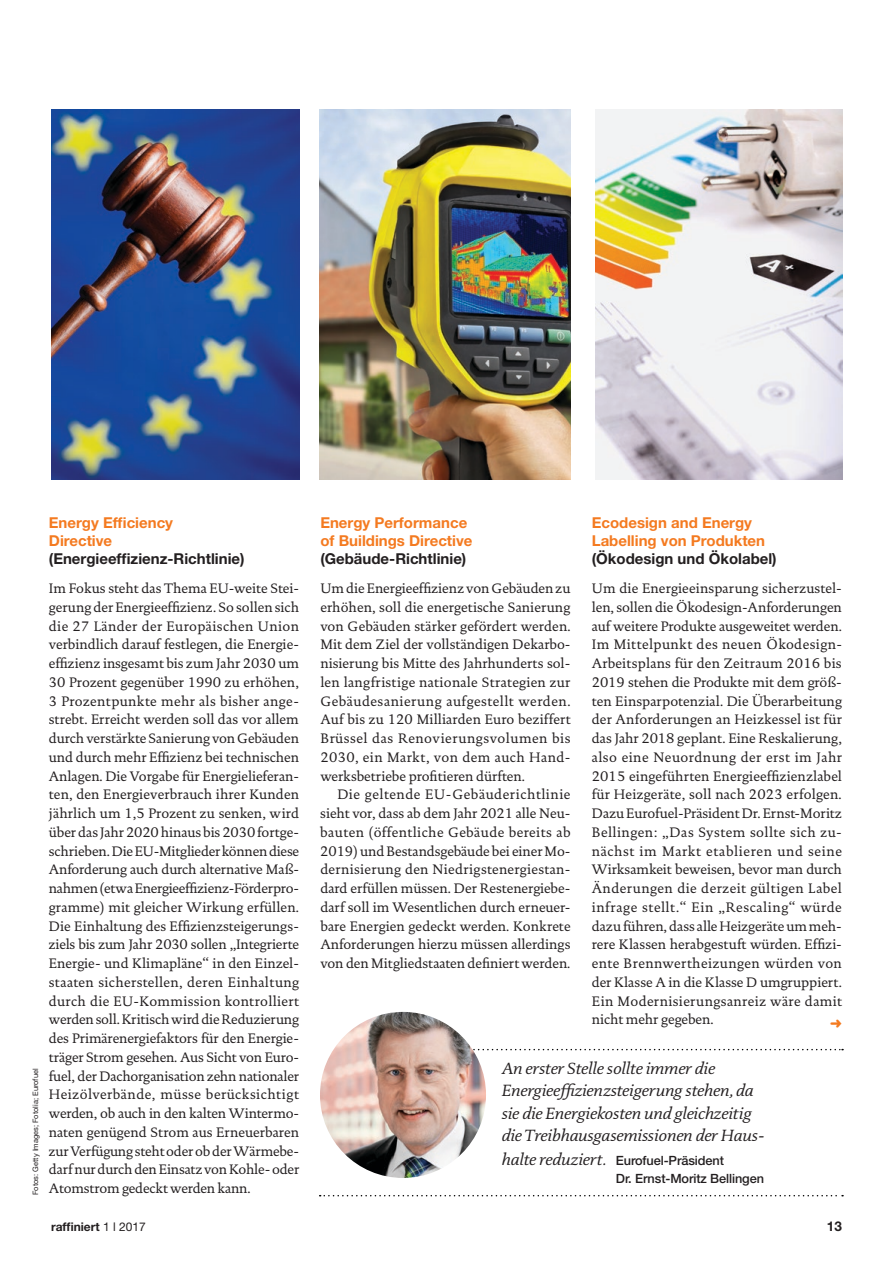
<style>
.page{position:relative;width:893px;height:1263px;background:#fff}
.page>*{position:absolute;margin:0;border:0;box-sizing:border-box;transform-origin:0 0}
.t1{font:italic 16.5px/22.5px "DTL Documenta TOT";letter-spacing:-.01em;color:#231f20}
.t2{font:700 15px/18px "Helvetica Neue LT Std";color:#f47a20}
.t3{font:700 15px "Helvetica Neue LT Std";color:#231f20}
.t4{font:13.95px/18.8px "DTL Documenta TOT";letter-spacing:-.005em;color:#231f20;text-align:justify}
.t5{font:700 13.5px "Helvetica Neue LT Std";color:#231f20}
.t6{font:500 12.75px/18px "Helvetica Neue LT Std";letter-spacing:-.01em;color:#231f20}
.t7{font:700 12px "Helvetica Neue LT Std";color:#231f20}
.t8{font:7.5px "Helvetica Neue LT Std";color:#231f20}
.s1{font-family:"DTL Documenta TOT";font-weight:400;font-style:italic;font-size:16.5px}
.s2{font-weight:400}
</style>
<div class="page">
<img style="left:595px;top:109px;width:248px;height:370px">
<img style="left:320px;top:109px;width:250px;height:370px">
<img style="left:51px;top:109px;width:248px;height:370px">
<svg style="left:472px;top:1049px;width:371px;height:1px"></svg>
<svg style="left:320px;top:1195px;width:523px;height:1px"></svg>
<img style="left:320px;top:1012px;width:166px;height:166px;border-radius:83px">
<p class="t2" style="left:49px;top:514px;width:126px">Energy Efficiency<br>Directive</p>
<p class="t3" style="left:49px;top:550px;width:197px">(Energieeffizienz-Richtlinie)</p>
<p class="t4" style="left:49px;top:579px;width:252px">Im Fokus steht das Thema EU-weite Stei&shy;gerung der Energieeffizienz. So sollen sich die 27 Länder der Europäischen Union verbindlich darauf festlegen, die Energie&shy;effizienz insgesamt bis zum Jahr 2030 um 30 Prozent gegenüber 1990 zu erhöhen, 3 Prozentpunkte mehr als bisher ange&shy;strebt. Erreicht werden soll das vor allem durch verstärkte Sanierung von Gebäuden und durch mehr Effizienz bei technischen Anlagen. Die Vorgabe für Energielieferan&shy;ten, den Energieverbrauch ihrer Kunden jährlich um 1,5 Prozent zu senken, wird über das Jahr 2020 hinaus bis 2030 fortge&shy;schrieben. Die EU-Mitglieder können diese Anforderung auch durch alternative Maß&shy;nahmen (etwa Energieeffizienz-Förderpro&shy;gramme) mit gleicher Wirkung erfüllen.<br>Die Einhaltung des Effizienzsteigerungs&shy;ziels bis zum Jahr 2030 sollen „Integrierte Energie- und Klimapläne“ in den Einzel&shy;staaten sicherstellen, deren Einhaltung durch die EU-Kommission kontrolliert werden soll. Kritisch wird die Reduzierung des Primärenergiefaktors für den Energie&shy;träger Strom gesehen. Aus Sicht von Euro&shy;fuel, der Dachorganisation zehn nationaler Heizölverbände, müsse berücksichtigt werden, ob auch in den kalten Wintermo&shy;naten genügend Strom aus Erneuerbaren zur Verfügung steht oder ob der Wärmebe&shy;darf nur durch den Einsatz von Kohle- oder Atomstrom gedeckt werden kann.</p>
<p class="t2" style="left:320px;top:514px;width:154px">Energy Performance of Buildings Directive</p>
<p class="t3" style="left:320px;top:550px;width:148px">(Gebäude-Richtlinie)</p>
<p class="t4" style="left:320px;top:579px;width:252px">Um die Energieeffizienz von Gebäuden zu erhöhen, soll die energetische Sanierung von Gebäuden stärker gefördert werden.<br>Mit dem Ziel der vollständigen Dekarbo&shy;nisierung bis Mitte des Jahrhunderts sol&shy;len langfristige nationale Strategien zur Gebäudesanierung aufgestellt werden.<br>Auf bis zu 120 Milliarden Euro beziffert Brüssel das Renovierungsvolumen bis 2030, ein Markt, von dem auch Hand&shy;werksbetriebe profitieren dürften.</p>
<p class="t4" style="left:320px;top:785px;width:252px;text-indent:17px">Die geltende EU-Gebäuderichtlinie sieht vor, dass ab dem Jahr 2021 alle Neu&shy;bauten (öffentliche Gebäude bereits ab 2019) und Bestandsgebäude bei einer Mo&shy;dernisierung den Niedrigstenergiestan&shy;dard erfüllen müssen. Der Restenergiebe&shy;darf soll im Wesentlichen durch erneuer&shy;bare Energien gedeckt werden. Konkrete Anforderungen hierzu müssen allerdings von den Mitgliedstaaten definiert werden.</p>
<p class="t2" style="left:592px;top:514px;width:175px">Ecodesign and Energy<br>Labelling von Produkten</p>
<p class="t3" style="left:592px;top:550px;width:186px">(Ökodesign und Ökolabel)</p>
<p class="t4" style="left:592px;top:579px;width:252px">Um die Energieeinsparung sicherzustel&shy;len, sollen die Ökodesign-Anforderungen auf weitere Produkte ausgeweitet werden.<br>Im Mittelpunkt des neuen Ökodesign-Arbeitsplans für den Zeitraum 2016 bis 2019 stehen die Produkte mit dem größ&shy;ten Einsparpotenzial. Die Überarbeitung der Anforderungen an Heizkessel ist für das Jahr 2018 geplant. Eine Reskalierung, also eine Neuordnung der erst im Jahr 2015 eingeführten Energieeffizienzlabel für Heizgeräte, soll nach 2023 erfolgen.<br>Dazu Eurofuel-Präsident Dr. Ernst-Moritz Bellingen: „Das System sollte sich zu&shy;nächst im Markt etablieren und seine Wirksamkeit beweisen, bevor man durch Änderungen die derzeit gültigen Label infrage stellt.“ Ein „Rescaling“ würde dazu führen, dass alle Heizgeräte um meh&shy;rere Klassen herabgestuft würden. Effizi&shy;ente Brennwertheizungen würden von der Klasse A in die Klasse D umgruppiert.<br>Ein Modernisierungsanreiz wäre damit nicht mehr gegeben.</p>
<p class="t8" style="left:31px;top:1195px;width:128px;rotate:-90deg">Fotos: Getty Images; Fotolia; Eurofuel</p>
<p class="t1" style="left:502px;top:1056px;width:264px">An erster Stelle sollte immer die Energieeffizienzsteigerung stehen, da sie die Energiekosten und gleichzeitig die Treibhausgasemissionen der Haus-</p>
<p class="t6" style="left:616px;top:1151px;width:150px;text-indent:-114px"><span class="s1">halte reduziert.</span> Eurofuel-Präsident<br>Dr. Ernst-Moritz Bellingen</p>
<p class="t7" style="left:51px;top:1219px;width:96px">raffiniert <span class="s2">1 l 2017</span></p>
<p class="t5" style="left:827px;top:1217px;width:17px">13</p>
</div>
